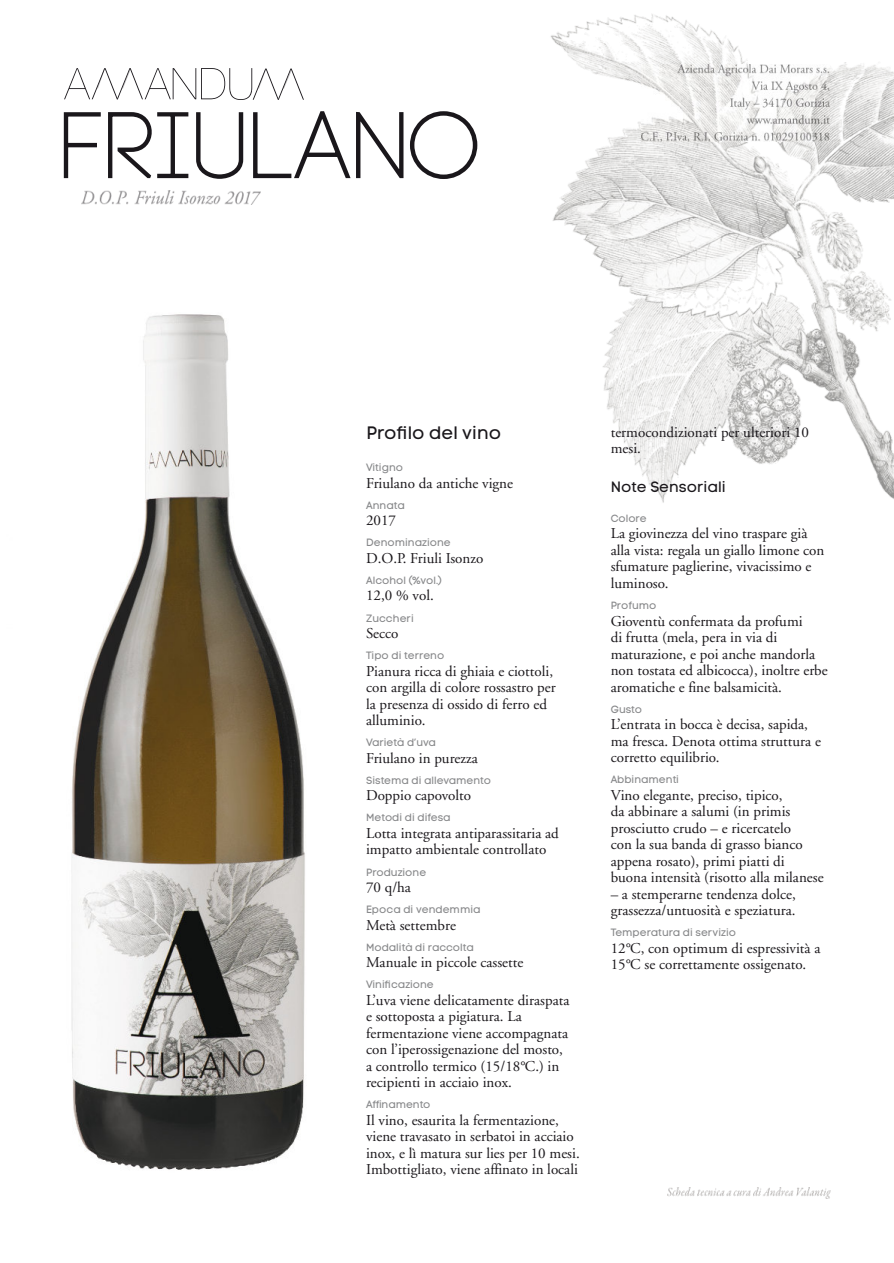
<style>
.page{position:relative;width:894px;height:1263px;background:#fff}
.page>*{position:absolute;margin:0;border:0;box-sizing:border-box;transform-origin:0 0}
.t1{font:18px "Code Pro LC";color:#1a171b}
.t2{font:15px/16.5px "Adobe Garamond";color:#1a171b}
.t3{font:15px "Code Pro LC";color:#1a171b}
.t4{font:10.5px "Code Pro LC";color:#87888a}
</style>
<div class="page">
<img style="left:550px;top:14px;width:343px;height:489px">
<svg style="left:64px;top:68px;width:240px;height:32px"></svg>
<img style="left:71px;top:314px;width:234px;height:856px">
<svg style="left:63px;top:112px;width:181px;height:67px"></svg>
<svg style="left:253px;top:111px;width:225px;height:68px"></svg>
<img style="left:641px;top:65px;width:189px;height:76px">
<img style="left:668px;top:1188px;width:162px;height:10px">
<img style="left:81px;top:190px;width:179px;height:14px">
<p class="t1" style="left:366px;top:426px;width:136px">Profilo del vino</p>
<p class="t4" style="left:366px;top:463px;width:38px">Vitigno</p>
<p class="t2" style="left:366px;top:476px;width:148px">Friulano da antiche vigne</p>
<p class="t4" style="left:366px;top:501px;width:40px">Annata</p>
<p class="t2" style="left:366px;top:513px;width:32px">2017</p>
<p class="t4" style="left:366px;top:538px;width:86px">Denominazione</p>
<p class="t2" style="left:366px;top:551px;width:119px">D.O.P. Friuli Isonzo</p>
<p class="t4" style="left:366px;top:576px;width:77px">Alcohol (%vol.)</p>
<p class="t2" style="left:366px;top:589px;width:69px">12,0 % vol.</p>
<p class="t4" style="left:366px;top:614px;width:49px">Zuccheri</p>
<p class="t2" style="left:366px;top:626px;width:34px">Secco</p>
<p class="t4" style="left:366px;top:651px;width:80px">Tipo di terreno</p>
<p class="t2" style="left:366px;top:664px;width:191px">Pianura ricca di ghiaia e ciottoli, con argilla di colore rossastro per la presenza di ossido di ferro ed alluminio.</p>
<p class="t4" style="left:366px;top:738px;width:71px">Varietà d’uva</p>
<p class="t2" style="left:366px;top:751px;width:113px">Friulano in purezza</p>
<p class="t4" style="left:366px;top:776px;width:126px">Sistema di allevamento</p>
<p class="t2" style="left:366px;top:789px;width:106px">Doppio capovolto</p>
<p class="t4" style="left:366px;top:813px;width:86px">Metodi di difesa</p>
<p class="t2" style="left:366px;top:826px;width:194px">Lotta integrata antiparassitaria ad impatto ambientale controllato</p>
<p class="t4" style="left:366px;top:868px;width:62px">Produzione</p>
<p class="t2" style="left:366px;top:880px;width:46px">70 q/ha</p>
<p class="t4" style="left:366px;top:905px;width:116px">Epoca di vendemmia</p>
<p class="t2" style="left:366px;top:918px;width:91px">Metà settembre</p>
<p class="t4" style="left:366px;top:943px;width:109px">Modalità di raccolta</p>
<p class="t2" style="left:366px;top:955px;width:159px">Manuale in piccole cassette</p>
<p class="t4" style="left:366px;top:980px;width:69px">Vinificazione</p>
<p class="t2" style="left:366px;top:993px;width:205px">L’uva viene delicatamente diraspata e sottoposta a pigiatura. La fermentazione viene accompagnata con l’iperossigenazione del mosto, a controllo termico (15/18°C.) in recipienti in acciaio inox.</p>
<p class="t4" style="left:366px;top:1101px;width:66px">Affinamento</p>
<p class="t2" style="left:366px;top:1113px;width:215px">Il vino, esaurita la fermentazione, viene travasato in serbatoi in acciaio inox, e lì matura sur lies per 10 mesi.<br>Imbottigliato, viene affinato in locali</p>
<p class="t2" style="left:610px;top:425px;width:200px">termocondizionati per ulteriori 10 mesi.</p>
<p class="t3" style="left:610px;top:481px;width:116px">Note Sensoriali</p>
<p class="t4" style="left:610px;top:514px;width:38px">Colore</p>
<p class="t2" style="left:610px;top:527px;width:215px">La giovinezza del vino traspare già alla vista: regala un giallo limone con sfumature paglierine, vivacissimo e luminoso.</p>
<p class="t4" style="left:610px;top:601px;width:47px">Profumo</p>
<p class="t2" style="left:610px;top:614px;width:218px">Gioventù confermata da profumi<br>di frutta (mela, pera in via di maturazione, e poi anche mandorla non tostata ed albicocca), inoltre erbe aromatiche e fine balsamicità.</p>
<p class="t4" style="left:610px;top:705px;width:33px">Gusto</p>
<p class="t2" style="left:610px;top:717px;width:212px">L’entrata in bocca è decisa, sapida, ma fresca. Denota ottima struttura e corretto equilibrio.</p>
<p class="t4" style="left:610px;top:775px;width:70px">Abbinamenti</p>
<p class="t2" style="left:610px;top:788px;width:214px">Vino elegante, preciso, tipico,<br>da abbinare a salumi (in primis prosciutto crudo – e ricercatelo<br>con la sua banda di grasso bianco appena rosato), primi piatti di buona intensità (risotto alla milanese</p>
<p class="t2" style="left:610px;top:887px;width:187px">– a stemperarne tendenza dolce, grassezza/untuosità e speziatura.</p>
<p class="t4" style="left:610px;top:928px;width:127px">Temperatura di servizio</p>
<p class="t2" style="left:610px;top:941px;width:211px">12°C, con optimum di espressività a<br>15°C se correttamente ossigenato.</p>
</div>
